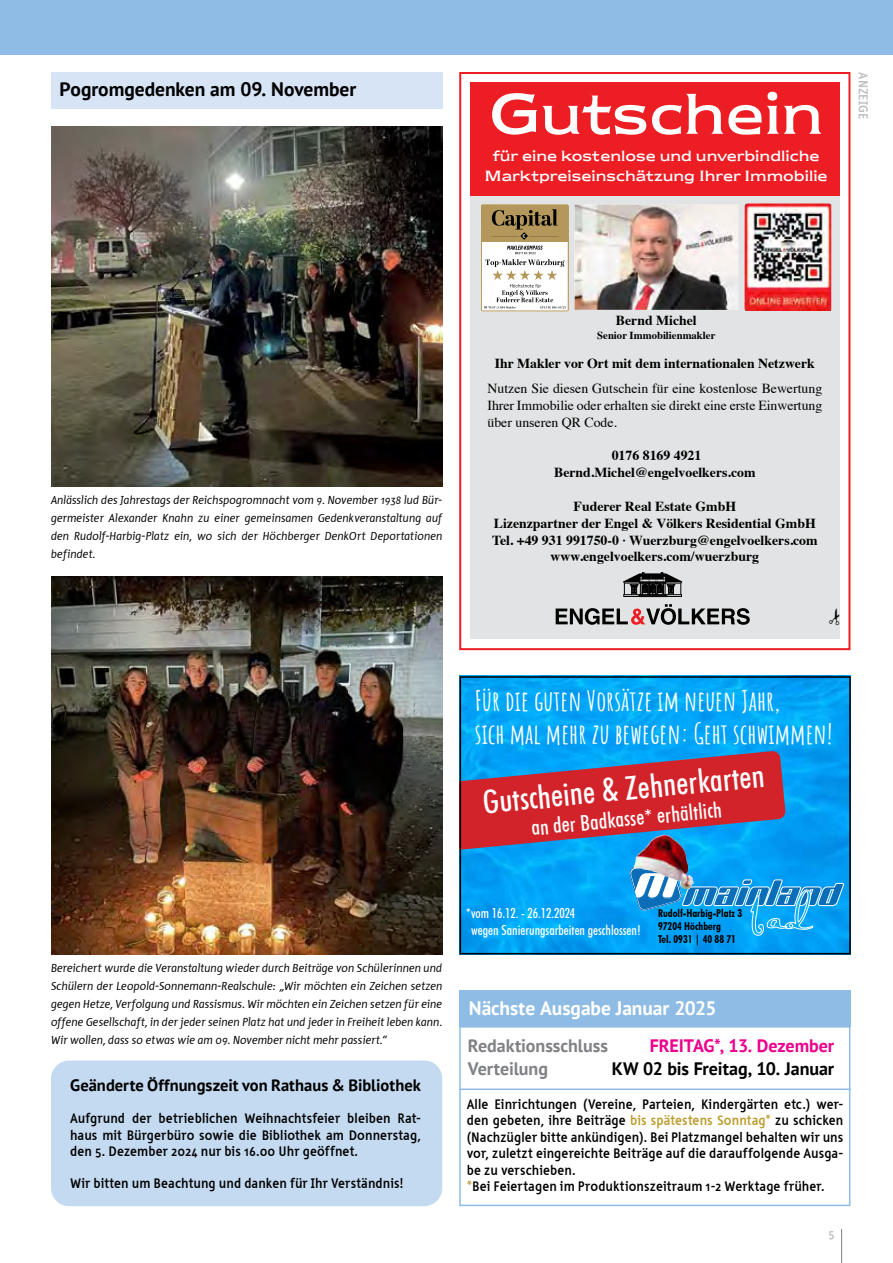
<style>
.page{position:relative;width:893px;height:1263px;background:#fff}
.page>*{position:absolute;margin:0;border:0;box-sizing:border-box;transform-origin:0 0}
.t1{font:59.85px "Newtext EFML";color:#fff}
.t2{font:500 condensed 32.55px "Futura BT";color:#fff}
.t3{font:700 27.6px/33.2px "Amatic SC";color:#fff}
.t4{font:500 condensed 21.75px "Futura BT";color:#fff}
.t5{font:700 19.5px "PT Sans";letter-spacing:-.005em;color:#000}
.t6{font:700 19.5px "PT Sans";letter-spacing:-.005em;color:#fff}
.t7{font:700 18px "PT Sans";color:#808285}
.t8{font:700 18px "PT Sans";letter-spacing:-.005em;color:#000}
.t9{font:700 18px "PT Sans";color:#ec008c}
.t10{font:700 16.5px "PT Sans";color:#000}
.t11{font:15.3px/20px "Newtext EFML";color:#fff;text-align:center}
.t12{font:700 14.25px/16.5px "Tara";letter-spacing:.005em;color:#000}
.t13{font:700 13.8px/16.5px "Times";color:#000;text-align:center}
.t14{font:13.8px/16.8px "Times";letter-spacing:-.005em;color:#000;text-align:justify}
.t15{font:500 condensed 13.8px/16.5px "Futura BT";color:#fff}
.t16{font:700 13.5px "Tara";letter-spacing:.01em;color:#bcbec0}
.t17{font:italic 12px/18px "Tara";letter-spacing:.01em;color:#000;text-align:justify}
.t18{font:700 condensed 10.8px/13px "Futura BT";color:#000}
.t19{font:700 10.8px "Times";color:#000}
.s1{color:#bd9a29}
</style>
<div class="page">
<hr style="left:841px;top:1229px;width:1px;height:34px;background:#808285">
<div style="left:0;top:0;width:893px;height:54px;background:#8ebce5"></div>
<div style="left:459px;top:1026px;width:391px;height:180px;border:2px solid #8ebce5"></div>
<div style="left:459px;top:990px;width:391px;height:36px;background:#8ebce5"></div>
<hr style="left:459px;top:1088px;width:391px;height:2px;background:#8ebce5">
<div style="left:51px;top:72px;width:391px;height:36px;background:#d6e4f5"></div>
<div style="left:459px;top:72px;width:391px;height:578px;border:2px solid #ed1d24"></div>
<div style="left:470px;top:105px;width:370px;height:534px;background:#e2e3e4"></div>
<svg style="left:556px;top:604px;width:194px;height:21px"></svg>
<svg style="left:623px;top:572px;width:60px;height:25px"></svg>
<div style="left:470px;top:83px;width:370px;height:113px;background:#ed1d24"></div>
<img style="left:574px;top:205px;width:164px;height:105px">
<div style="left:481px;top:204px;width:88px;height:38px;background:#b4975a"></div>
<svg style="left:481px;top:209px;width:88px;height:103px"></svg>
<img style="left:745px;top:203px;width:86px;height:108px">
<div style="left:51px;top:1060px;width:391px;height:146px;background:#c4daf1;border-radius:18px"></div>
<img style="left:459px;top:676px;width:388px;height:278px">
<svg style="left:630px;top:857px;width:214px;height:79px;background:#27a2e7"></svg>
<img style="left:634px;top:851px;width:32px;height:18px">
<svg style="left:459px;top:751px;width:327px;height:100px;background:#904a68"></svg>
<div style="left:460px;top:676px;width:390px;height:278px;border:2px solid #000"></div>
<img style="left:51px;top:126px;width:391px;height:360px">
<img style="left:51px;top:576px;width:391px;height:378px">
<h3 class="t5" style="left:60px;top:76px;width:298px">Pogromgedenken am 09. November</h3>
<h1 class="t1" style="left:489px;top:80px;width:336px">Gutschein</h1>
<p class="t11" style="left:484px;top:146px;width:345px">für eine kostenlose und unverbindliche<br>Marktpreiseinschätzung Ihrer Immobilie</p>
<p class="t16" style="left:872px;top:72px;width:48px;rotate:90deg">ANZEIGE</p>
<p class="t17" style="left:51px;top:491px;width:393px">Anlässlich des Jahrestags der Reichspogromnacht vom 9. November 1938 lud Bür&shy;germeister Alexander Knahn zu einer gemeinsamen Gedenkveranstaltung auf den Rudolf-Harbig-Platz ein, wo sich der Höchberger DenkOrt Deportationen befindet.</p>
<p class="t13" style="left:616px;top:310px;width:82px">Bernd Michel</p>
<p class="t19" style="left:597px;top:325px;width:120px">Senior Immobilienmakler</p>
<p class="t13" style="left:495px;top:354px;width:322px">Ihr Makler vor Ort mit dem internationalen Netzwerk</p>
<p class="t14" style="left:487px;top:379px;width:336px">Nutzen Sie diesen Gutschein für eine kostenlose Bewertung Ihrer Immobilie oder erhalten sie direkt eine erste Einwertung über unseren QR Code.</p>
<p class="t13" style="left:554px;top:446px;width:203px">0176 8169 4921<br>Bernd.Michel@engelvoelkers.com</p>
<p class="t13" style="left:492px;top:497px;width:327px">Fuderer Real Estate GmbH<br>Lizenzpartner der Engel &amp; Völkers Residential GmbH Tel. +49 931 991750-0 · Wuerzburg@engelvoelkers.com www.engelvoelkers.com/wuerzburg</p>
<h3 class="t3" style="left:475px;top:683px;width:359px">Für die guten Vorsätze im neuen Jahr,<br>sich mal mehr zu bewegen: Geht schwimmen!</h3>
<h2 class="t2" style="left:481px;top:784px;width:284px;rotate:-6deg">Gutscheine &amp; Zehnerkarten</h2>
<h3 class="t4" style="left:530px;top:815px;width:193px;rotate:-6deg">an der Badkasse* erhältlich</h3>
<p class="t17" style="left:51px;top:959px;width:393px">Bereichert wurde die Veranstaltung wieder durch Beiträge von Schülerinnen und Schülern der Leopold-Sonnemann-Realschule: „Wir möchten ein Zeichen setzen gegen Hetze, Verfolgung und Rassismus. Wir möchten ein Zeichen setzen für eine offene Gesellschaft, in der jeder seinen Platz hat und jeder in Freiheit leben kann.<br>Wir wollen, dass so etwas wie am 09. November nicht mehr passiert.“</p>
<h3 class="t10" style="left:70px;top:1074px;width:352px">Geänderte Öffnungszeit von Rathaus &amp; Bibliothek</h3>
<p class="t12" style="left:70px;top:1110px;width:352px;text-align:justify">Aufgrund der betrieblichen Weihnachtsfeier bleiben Rat&shy;haus mit Bürgerbüro sowie die Bibliothek am Donnerstag, den 5. Dezember 2024 nur bis 16.00 Uhr geöffnet.</p>
<p class="t12" style="left:70px;top:1175px;width:335px">Wir bitten um Beachtung und danken für Ihr Verständnis!</p>
<p class="t15" style="left:471px;top:905px;width:171px;text-indent:-5px">*vom 16.12. - 26.12.2024<br>wegen Sanierungsarbeiten geschlossen!</p>
<p class="t18" style="left:658px;top:907px;width:86px">Rudolf-Harbig-Platz 3<br>97204 Höchberg<br>Tel. 0931 | 40 88 71</p>
<h3 class="t6" style="left:469px;top:995px;width:249px">Nächste Ausgabe Januar 2025</h3>
<h3 class="t7" style="left:468px;top:1034px;width:142px">Redaktionsschluss</h3>
<h3 class="t9" style="left:650px;top:1034px;width:186px">FREITAG*, 13. Dezember</h3>
<h3 class="t7" style="left:468px;top:1056px;width:82px">Verteilung</h3>
<h3 class="t8" style="left:612px;top:1056px;width:224px">KW 02 bis Freitag, 10. Januar</h3>
<p class="t12" style="left:467px;top:1096px;width:378px">Alle Einrichtungen (Vereine, Parteien, Kindergärten etc.) wer&shy;den gebeten, ihre Beiträge <span class="s1">bis spätestens Sonntag*</span> zu schicken (Nachzügler bitte ankündigen). Bei Platzmangel behalten wir uns vor, zuletzt eingereichte Beiträge auf die darauffolgende Ausga&shy;be zu verschieben.<br><span class="s1">*</span>Bei Feiertagen im Produktionszeitraum 1-2 Werktage früher.</p>
<p class="t16" style="left:828px;top:1225px;width:8px">5</p>
</div>
